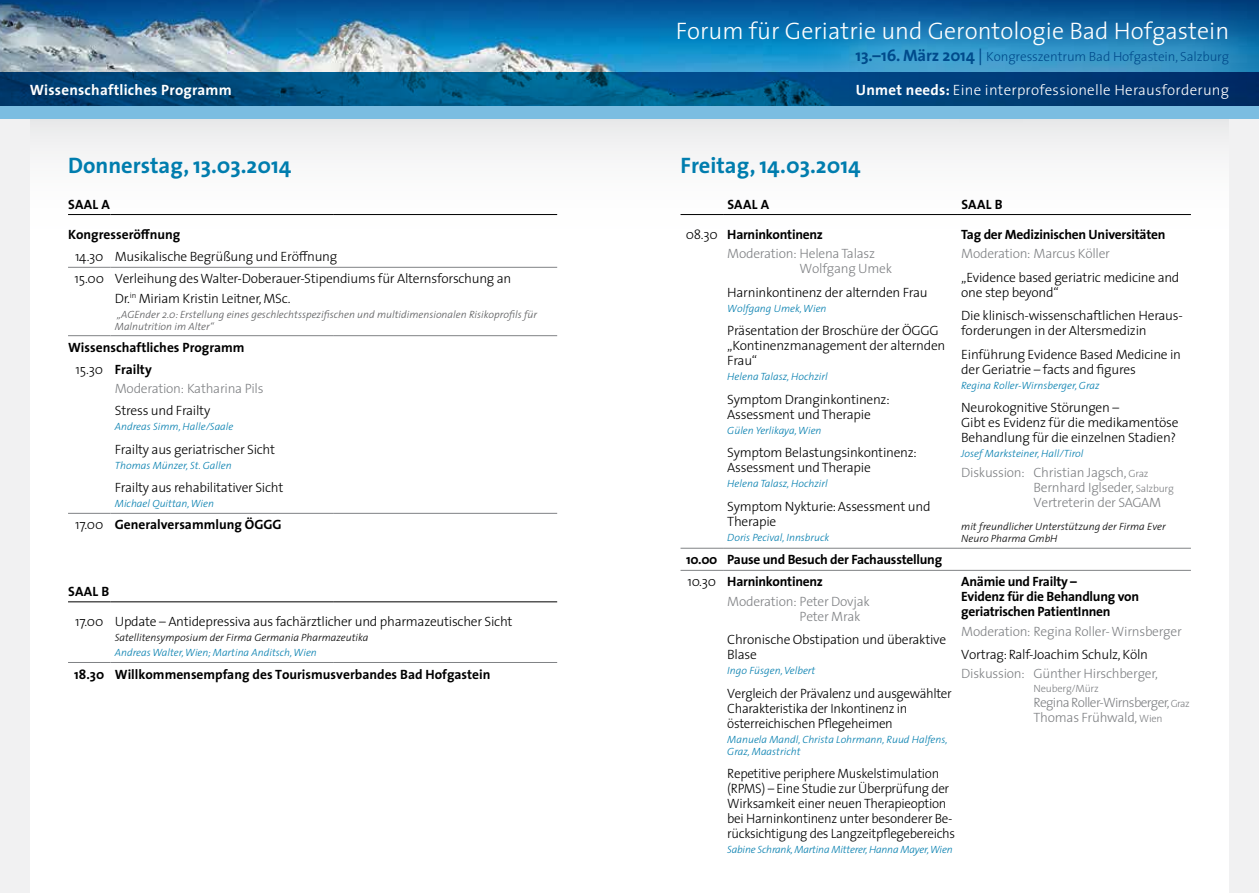
<style>
.page{position:relative;width:1259px;height:893px;background:#fff}
.page>*{position:absolute;margin:0;border:0;box-sizing:border-box;transform-origin:0 0}
.t1{font:300 24px "The Sans";color:#fff}
.t2{font:700 22.5px "The Sans";color:#007dae}
.t3{font:300 15px "The Sans";letter-spacing:.015em;color:#fff}
.t4{font:700 15px "The Sans";letter-spacing:.015em;color:#fff}
.t5{font:300 13.5px/15px "The Sans";letter-spacing:-.02em;color:#000}
.t6{font:300 13.5px/15px "The Sans";letter-spacing:-.02em;color:#808285}
.t7{font:700 13.5px/15px "The Sans";letter-spacing:-.02em;color:#000}
.t8{font:700 13.5px/22.2px "The Sans";color:#000}
.t9{font:300 13.5px/15px "The Sans";letter-spacing:-.05em;color:#808285}
.t10{font:300 13.2px "The Sans";letter-spacing:-.01em;color:#004b8c}
.t11{font:italic 300 10.5px/12px "The Sans";color:#007dae}
.t12{font:italic 300 10.5px/12px "The Sans";color:#58595b}
.t13{font:italic 300 10.5px/12px "The Sans";color:#000}
.t14{font:italic 300 10.5px "The Sans";letter-spacing:-.02em;color:#007dae}
.t15{font:300 10.5px "The Sans";letter-spacing:-.02em;color:#808285}
.s1{font-weight:300}
.s2{font-weight:700}
.s3{font-weight:700;font-size:16.5px}
.s4{font-weight:400;font-size:16.5px}
.s5{color:#000}
.s6{font-weight:700;color:#000}
.s7{font-size:10.5px}
</style>
<div class="page">
<div style="left:0;top:119px;width:1259px;height:183px;background:linear-gradient(to bottom,#f0f0f1,#fff)"></div>
<img style="left:0;top:47px;width:799px;height:25px">
<div style="left:799px;top:0;width:460px;height:123px;background:#7bbde1;opacity:.85"></div>
<svg style="left:0;top:72px;width:1259px;height:34px;background:#004a7e"></svg>
<svg style="left:0;top:0;width:1259px;height:47px;background:#1b6fa8"></svg>
<div style="left:0;top:106px;width:1259px;height:13px;background:#7bbde1"></div>
<div style="left:1229px;top:119px;width:30px;height:774px;background:#f1f1f2"></div>
<div style="left:0;top:119px;width:30px;height:774px;background:#f1f1f2"></div>
<hr style="left:68px;top:267px;width:43px;height:1px;background:#808285">
<hr style="left:111px;top:267px;width:223px;height:1px;background:#808285">
<hr style="left:334px;top:267px;width:223px;height:1px;background:#808285">
<hr style="left:68px;top:513px;width:43px;height:1px;background:#808285">
<hr style="left:111px;top:513px;width:223px;height:1px;background:#808285">
<hr style="left:334px;top:513px;width:223px;height:1px;background:#808285">
<hr style="left:68px;top:662px;width:43px;height:1px;background:#808285">
<hr style="left:111px;top:662px;width:223px;height:1px;background:#808285">
<hr style="left:334px;top:662px;width:223px;height:1px;background:#808285">
<hr style="left:68px;top:214px;width:43px;height:1px;background:#000">
<hr style="left:111px;top:214px;width:223px;height:1px;background:#000">
<hr style="left:334px;top:214px;width:223px;height:1px;background:#000">
<hr style="left:68px;top:601px;width:43px;height:1px;background:#000">
<hr style="left:111px;top:601px;width:223px;height:1px;background:#000">
<hr style="left:334px;top:601px;width:223px;height:1px;background:#000">
<hr style="left:68px;top:335px;width:43px;height:1px;background:#808285">
<hr style="left:111px;top:335px;width:223px;height:1px;background:#808285">
<hr style="left:334px;top:335px;width:223px;height:1px;background:#808285">
<hr style="left:680px;top:548px;width:43px;height:1px;background:#808285">
<hr style="left:723px;top:548px;width:234px;height:1px;background:#808285">
<hr style="left:957px;top:548px;width:234px;height:1px;background:#808285">
<hr style="left:680px;top:570px;width:43px;height:1px;background:#808285">
<hr style="left:723px;top:570px;width:234px;height:1px;background:#808285">
<hr style="left:957px;top:570px;width:234px;height:1px;background:#808285">
<hr style="left:680px;top:214px;width:43px;height:1px;background:#000">
<hr style="left:723px;top:214px;width:234px;height:1px;background:#000">
<hr style="left:957px;top:214px;width:234px;height:1px;background:#000">
<p class="t4" style="left:30px;top:77px;width:203px">Wissenschaftliches Programm</p>
<h2 class="t2" style="left:68px;top:146px;width:225px">Donnerstag, 13.03.2014</h2>
<p class="t7" style="left:68px;top:196px;width:43px">Saal A</p>
<p class="t7" style="left:68px;top:227px;width:114px">Kongresseröffnung</p>
<p class="t5" style="left:75px;top:245px;width:438px;line-height:22.2px">14.30 Musikalische Begrüßung und Eröffnung<br>15.00 Verleihung des Walter-Doberauer-Stipendiums für Alternsforschung an</p>
<p class="t5" style="left:115px;top:290px;width:177px">Dr.<sup>in</sup> Miriam Kristin Leitner, MSc.</p>
<p class="t12" style="left:115px;top:308px;width:424px">„AGEnder 2.0: Erstellung eines geschlechtsspezifischen und multidimensionalen Risikoprofils für<br>Malnutrition im Alter“</p>
<p class="t8" style="left:76px;top:336px;width:170px;text-indent:-8px">Wissenschaftliches Programm<br><span class="s1">15.30</span> Frailty</p>
<p class="t6" style="left:115px;top:381px;width:150px">Moderation: Katharina Pils</p>
<p class="t5" style="left:115px;top:403px;width:97px">Stress und Frailty</p>
<p class="t11" style="left:115px;top:420px;width:120px">Andreas Simm, Halle/Saale</p>
<p class="t5" style="left:115px;top:441px;width:162px">Frailty aus geriatrischer Sicht</p>
<p class="t11" style="left:115px;top:459px;width:118px">Thomas Münzer, St. Gallen</p>
<p class="t5" style="left:115px;top:480px;width:170px">Frailty aus rehabilitativer Sicht</p>
<p class="t11" style="left:115px;top:497px;width:101px">Michael Quittan, Wien</p>
<p class="t8" style="left:75px;top:513px;width:180px"><span class="s1">17.00</span> Generalversammlung ÖGGG</p>
<p class="t7" style="left:68px;top:583px;width:41px">Saal B</p>
<p class="t5" style="left:75px;top:614px;width:439px">17.00 Update – Antidepressiva aus fachärztlicher und pharmazeutischer Sicht</p>
<p class="t13" style="left:115px;top:632px;width:255px">Satellitensymposium der Firma Germania Pharmazeutika</p>
<p class="t11" style="left:115px;top:647px;width:204px">Andreas Walter, Wien; Martina Anditsch, Wien</p>
<p class="t8" style="left:74px;top:663px;width:418px">18.30 Willkommensempfang des Tourismusverbandes Bad Hofgastein</p>
<h1 class="t1" style="left:676px;top:11px;width:555px">Forum für Geriatrie und Gerontologie Bad Hofgastein</h1>
<p class="t3" style="left:856px;top:77px;width:375px"><span class="s2">Unmet needs:</span> Eine interprofessionelle Herausforderung</p>
<p class="t10" style="left:855px;top:46px;width:375px"><span class="s3">13.–16. März 2014</span> <span class="s4">|</span> Kongresszentrum Bad Hofgastein, Salzburg</p>
<h2 class="t2" style="left:680px;top:146px;width:181px">Freitag, 14.03.2014</h2>
<p class="t7" style="left:727px;top:196px;width:43px">Saal A</p>
<p class="t7" style="left:961px;top:196px;width:41px">Saal B</p>
<p class="t6" style="left:727px;top:225px;width:149px;line-height:19.2px;text-indent:-42px"><span class="s5">08.30</span> <span class="s6">Harninkontinenz<br></span>Moderation: Helena Talasz</p>
<p class="t6" style="left:799px;top:261px;width:94px">Wolfgang Umek</p>
<p class="t5" style="left:727px;top:284px;width:202px">Harninkontinenz der alternden Frau</p>
<p class="t11" style="left:727px;top:302px;width:101px">Wolfgang Umek, Wien</p>
<p class="t5" style="left:727px;top:323px;width:219px">Präsentation der Broschüre der ÖGGG „Kontinenzmanagement der alternden<br>Frau“</p>
<p class="t11" style="left:727px;top:371px;width:102px">Helena Talasz, Hochzirl</p>
<p class="t5" style="left:727px;top:391px;width:164px">Symptom Dranginkontinenz:<br>Assessment und Therapie</p>
<p class="t11" style="left:727px;top:424px;width:96px">Gülen Yerlikaya, Wien</p>
<p class="t5" style="left:727px;top:445px;width:191px">Symptom Belastungsinkontinenz:<br>Assessment und Therapie</p>
<p class="t11" style="left:727px;top:478px;width:102px">Helena Talasz, Hochzirl</p>
<p class="t5" style="left:727px;top:498px;width:205px">Symptom Nykturie: Assessment und<br>Therapie</p>
<p class="t11" style="left:727px;top:531px;width:104px">Doris Pecival, Innsbruck</p>
<p class="t7" style="left:961px;top:227px;width:206px">Tag der Medizinischen Universitäten</p>
<p class="t6" style="left:961px;top:246px;width:150px">Moderation: Marcus Köller</p>
<p class="t5" style="left:961px;top:269px;width:220px">„Evidence based geriatric medicine and one step beyond“</p>
<p class="t5" style="left:961px;top:308px;width:223px">Die klinisch-wissenschaftlichen Heraus&shy;forderungen in der Altersmedizin</p>
<p class="t5" style="left:961px;top:346px;width:221px">Einführung Evidence Based Medicine in der Geriatrie – facts and figures</p>
<p class="t11" style="left:961px;top:379px;width:140px">Regina Roller-Wirnsberger, Graz</p>
<p class="t5" style="left:961px;top:400px;width:219px">Neurokognitive Störungen –<br>Gibt es Evidenz für die medikamentöse<br>Behandlung für die einzelnen Stadien?</p>
<p class="t11" style="left:961px;top:448px;width:124px">Josef Marksteiner, Hall/Tirol</p>
<p class="t6" style="left:1033px;top:464px;width:142px;text-indent:-72px">Diskussion: Christian Jagsch, <span class="s7">Graz<br></span>Bernhard Iglseder, <span class="s7">Salzburg<br></span>Vertreterin der SAGAM</p>
<p class="t13" style="left:961px;top:520px;width:206px">mit freundlicher Unterstützung der Firma Ever<br>Neuro Pharma GmbH</p>
<p class="t7" style="left:686px;top:548px;width:257px;line-height:22.2px">10.00 Pause und Besuch der Fachausstellung<br><span class="s1">10.30</span> Harninkontinenz</p>
<p class="t6" style="left:799px;top:593px;width:72px;text-indent:-72px">Moderation: Peter Dovjak<br>Peter Mrak</p>
<p class="t5" style="left:727px;top:632px;width:220px">Chronische Obstipation und überaktive<br>Blase</p>
<p class="t11" style="left:727px;top:664px;width:90px">Ingo Füsgen, Velbert</p>
<p class="t5" style="left:727px;top:685px;width:226px">Vergleich der Prävalenz und ausgewählter<br>Charakteristika der Inkontinenz in österreichischen Pflegeheimen</p>
<p class="t11" style="left:727px;top:733px;width:222px">Manuela Mandl, Christa Lohrmann, Ruud Halfens,<br>Graz, Maastricht</p>
<p class="t5" style="left:727px;top:766px;width:229px">Repetitive periphere Muskelstimulation (RPMS) – Eine Studie zur Überprüfung der Wirksamkeit einer neuen Therapieoption bei Harninkontinenz unter besonderer Be&shy;rücksichtigung des Langzeitpflegebereichs</p>
<p class="t14" style="left:727px;top:841px;width:227px">Sabine Schrank, Martina Mitterer, Hanna Mayer, Wien</p>
<p class="t7" style="left:961px;top:574px;width:179px">Anämie und Frailty –<br>Evidenz für die Behandlung von geriatrischen PatientInnen</p>
<p class="t6" style="left:961px;top:623px;width:222px">Moderation: Regina Roller- Wirnsberger</p>
<p class="t5" style="left:961px;top:647px;width:188px">Vortrag: Ralf-Joachim Schulz, Köln</p>
<p class="t6" style="left:961px;top:666px;width:198px">Diskussion: Günther Hirschberger,</p>
<p class="t15" style="left:1033px;top:680px;width:67px">Neuberg/Mürz</p>
<p class="t9" style="left:1033px;top:694px;width:158px">Regina Roller-Wirnsberger, <span class="s7">Graz<br></span>Thomas Frühwald, <span class="s7">Wien</span></p>
</div>
